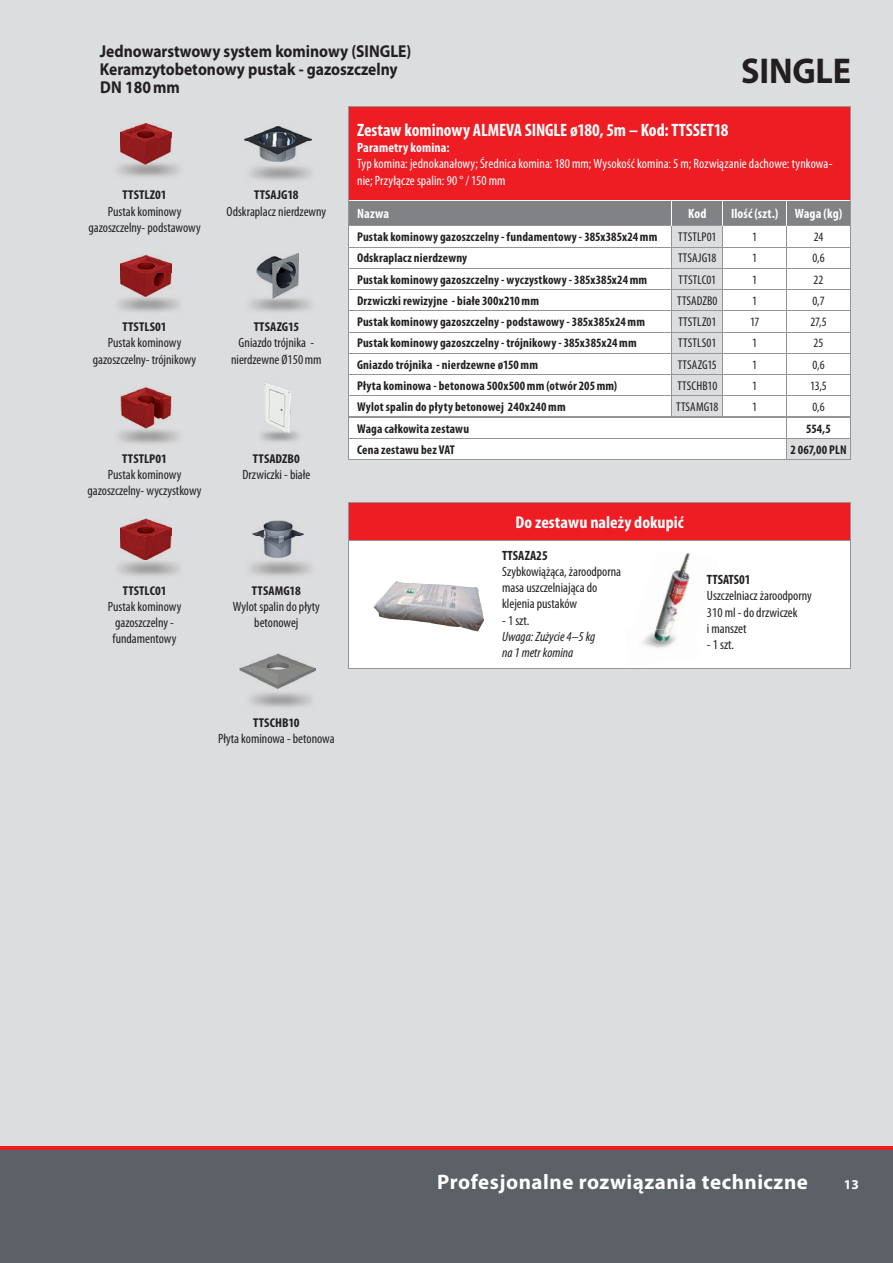
<style>
.page{position:relative;width:893px;height:1263px;background:#fff}
.page>*{position:absolute;margin:0;border:0;box-sizing:border-box;transform-origin:0 0}
.t1{font:700 36px "Myriad Pro";letter-spacing:-.005em;color:#231f20;scale:.95 1}
.t2{font:700 21px "Myriad Pro";letter-spacing:.025em;color:#fff}
.t3{font:700 condensed 18px "Myriad Pro";letter-spacing:-.005em;color:#fff}
.t4{font:700 17.25px/18px "Myriad Pro";color:#231f20;scale:.9 1}
.t5{font:700 condensed 17.1px "Myriad Pro";color:#fff;scale:1.05 1}
.t6{font:condensed 13.5px/16.2px "Myriad Pro";color:#231f20;text-align:center}
.t7{font:condensed 13.5px/16.2px "Myriad Pro";letter-spacing:.005em;color:#fff}
.t8{font:700 condensed 13.5px "Myriad Pro";letter-spacing:.01em;color:#fff}
.t9{font:italic condensed 13.5px/16.2px "Myriad Pro";color:#231f20}
.t10{font:700 condensed 13.5px "Myriad Pro";color:#231f20}
.t11{font:700 13.5px "Myriad Pro";color:#fff}
.t12{font:700 condensed 12.9px "Myriad Pro";letter-spacing:.005em;color:#231f20;scale:1.05 1}
.t13{font:700 condensed 12.75px "Myriad Pro";letter-spacing:.015em;color:#231f20}
.t14{font:condensed 12.75px "Myriad Pro";letter-spacing:.01em;color:#231f20}
</style>
<div class="page">
<div style="left:0;top:0;width:893px;height:1152px;background:#dcdddf"></div>
<div style="left:0;top:1148px;width:893px;height:115px;background:#5b6166"></div>
<hr style="left:0;top:1147px;width:893px;height:3px;background:#ee1d23">
<div style="left:348px;top:502px;width:503px;height:166px;background:#fff"></div>
<div style="left:349px;top:502px;width:502px;height:38px;background:#ee1d23"></div>
<hr style="left:348px;top:541px;width:1px;height:127px;background:#939598">
<hr style="left:850px;top:541px;width:1px;height:127px;background:#939598">
<hr style="left:348px;top:668px;width:503px;height:1px;background:#939598">
<hr style="left:348px;top:502px;width:503px;height:1px;background:#939598">
<hr style="left:348px;top:502px;width:1px;height:38px;background:#939598">
<hr style="left:850px;top:502px;width:1px;height:38px;background:#939598">
<hr style="left:348px;top:540px;width:503px;height:1px;background:#939598">
<img style="left:117px;top:163px;width:63px;height:14px">
<img style="left:120px;top:123px;width:52px;height:41px">
<img style="left:118px;top:296px;width:62px;height:16px">
<img style="left:120px;top:255px;width:52px;height:41px">
<img style="left:121px;top:387px;width:50px;height:41px">
<img style="left:120px;top:519px;width:52px;height:41px">
<img style="left:244px;top:126px;width:67px;height:36px">
<img style="left:256px;top:253px;width:43px;height:45px">
<img style="left:265px;top:383px;width:26px;height:50px">
<img style="left:252px;top:521px;width:51px;height:37px">
<img style="left:240px;top:654px;width:76px;height:35px">
<img style="left:668px;top:570px;width:8px;height:16px">
<img style="left:676px;top:553px;width:14px;height:42px">
<img style="left:655px;top:586px;width:21px;height:43px">
<img style="left:662px;top:595px;width:22px;height:34px">
<img style="left:638px;top:629px;width:22px;height:16px">
<img style="left:660px;top:629px;width:16px;height:21px">
<div style="left:349px;top:107px;width:501px;height:93px;background:#ee1d23"></div>
<hr style="left:348px;top:106px;width:324px;height:1px;background:#939598">
<hr style="left:348px;top:107px;width:1px;height:93px;background:#939598">
<hr style="left:672px;top:106px;width:179px;height:1px;background:#939598">
<hr style="left:850px;top:107px;width:1px;height:93px;background:#939598">
<svg style="left:348px;top:200px;width:503px;height:260px;background:#eaeaeb"></svg>
<img style="left:373px;top:581px;width:111px;height:50px">
<h3 class="t4" style="left:100px;top:44px;width:348px">Jednowarstwowy system kominowy (SINGLE)<br>Keramzytobetonowy pustak - gazoszczelny<br>DN 180 mm</h3>
<h1 class="t1" style="left:741px;top:57px;width:117px">SINGLE</h1>
<p class="t12" style="left:123px;top:190px;width:43px">TTSTLZ01</p>
<p class="t6" style="left:88px;top:204px;width:114px">Pustak kominowy gazoszczelny- podstawowy</p>
<p class="t12" style="left:254px;top:190px;width:44px">TTSAJG18</p>
<p class="t6" style="left:227px;top:204px;width:101px">Odskraplacz nierdzewny</p>
<p class="t12" style="left:123px;top:322px;width:43px">TTSTLS01</p>
<p class="t6" style="left:93px;top:336px;width:105px">Pustak kominowy gazoszczelny- trójnikowy</p>
<p class="t12" style="left:254px;top:322px;width:45px">TTSAZG15</p>
<p class="t6" style="left:231px;top:336px;width:92px">Gniazdo trójnika - nierdzewne Ø150 mm</p>
<p class="t12" style="left:122px;top:454px;width:44px">TTSTLP01</p>
<p class="t6" style="left:88px;top:468px;width:116px">Pustak kominowy gazoszczelny- wyczystkowy</p>
<p class="t12" style="left:253px;top:454px;width:46px">TTSADZB0</p>
<p class="t6" style="left:242px;top:468px;width:69px">Drzwiczki - białe</p>
<p class="t12" style="left:123px;top:586px;width:43px">TTSTLC01</p>
<p class="t6" style="left:108px;top:600px;width:75px">Pustak kominowy gazoszczelny - fundamentowy</p>
<p class="t12" style="left:252px;top:586px;width:48px">TTSAMG18</p>
<p class="t6" style="left:233px;top:600px;width:89px">Wylot spalin do płyty betonowej</p>
<h3 class="t3" style="left:357px;top:123px;width:373px">Zestaw kominowy ALMEVA SINGLE ø180, 5m – Kod: TTSSET18</h3>
<p class="t8" style="left:357px;top:142px;width:94px">Parametry komina:</p>
<p class="t7" style="left:357px;top:157px;width:477px">Typ komina: jednokanałowy; Średnica komina: 180 mm; Wysokość komina: 5 m; Rozwiązanie dachowe: tynkowa&shy;nie; Przyłącze spalin: 90 ° / 150 mm</p>
<p class="t8" style="left:357px;top:208px;width:34px">Nazwa</p>
<p class="t8" style="left:688px;top:208px;width:20px">Kod</p>
<p class="t8" style="left:731px;top:208px;width:113px">Ilość (szt.) Waga (kg)</p>
<p class="t13" style="left:357px;top:232px;width:302px">Pustak kominowy gazoszczelny - fundamentowy - 385x385x24 mm</p>
<p class="t14" style="left:678px;top:232px;width:40px">TTSTLP01</p>
<p class="t14" style="left:752px;top:232px;width:6px">1</p>
<p class="t14" style="left:814px;top:232px;width:11px">24</p>
<p class="t13" style="left:357px;top:253px;width:112px">Odskraplacz nierdzewny</p>
<p class="t14" style="left:678px;top:253px;width:40px">TTSAJG18</p>
<p class="t14" style="left:752px;top:253px;width:6px">1</p>
<p class="t14" style="left:812px;top:253px;width:14px">0,6</p>
<p class="t13" style="left:357px;top:275px;width:292px">Pustak kominowy gazoszczelny - wyczystkowy - 385x385x24 mm</p>
<p class="t14" style="left:678px;top:275px;width:39px">TTSTLC01</p>
<p class="t14" style="left:752px;top:275px;width:6px">1</p>
<p class="t14" style="left:813px;top:275px;width:11px">22</p>
<p class="t13" style="left:357px;top:296px;width:183px">Drzwiczki rewizyjne - białe 300x210 mm</p>
<p class="t14" style="left:677px;top:296px;width:42px">TTSADZB0</p>
<p class="t14" style="left:752px;top:296px;width:6px">1</p>
<p class="t14" style="left:812px;top:296px;width:14px">0,7</p>
<p class="t13" style="left:357px;top:317px;width:289px">Pustak kominowy gazoszczelny - podstawowy - 385x385x24 mm</p>
<p class="t14" style="left:678px;top:317px;width:39px">TTSTLZ01</p>
<p class="t14" style="left:750px;top:317px;width:11px">17</p>
<p class="t14" style="left:810px;top:317px;width:18px">27,5</p>
<p class="t13" style="left:357px;top:338px;width:281px">Pustak kominowy gazoszczelny - trójnikowy - 385x385x24 mm</p>
<p class="t14" style="left:678px;top:338px;width:40px">TTSTLS01</p>
<p class="t14" style="left:752px;top:338px;width:6px">1</p>
<p class="t14" style="left:813px;top:338px;width:11px">25</p>
<p class="t13" style="left:357px;top:360px;width:182px">Gniazdo trójnika - nierdzewne ø150 mm</p>
<p class="t14" style="left:678px;top:360px;width:41px">TTSAZG15</p>
<p class="t14" style="left:752px;top:360px;width:6px">1</p>
<p class="t14" style="left:812px;top:360px;width:14px">0,6</p>
<p class="t13" style="left:357px;top:381px;width:262px">Płyta kominowa - betonowa 500x500 mm (otwór 205 mm)</p>
<p class="t14" style="left:677px;top:381px;width:41px">TTSCHB10</p>
<p class="t14" style="left:752px;top:381px;width:6px">1</p>
<p class="t14" style="left:810px;top:381px;width:18px">13,5</p>
<p class="t13" style="left:357px;top:402px;width:210px">Wylot spalin do płyty betonowej 240x240 mm</p>
<p class="t14" style="left:676px;top:402px;width:44px">TTSAMG18</p>
<p class="t14" style="left:752px;top:402px;width:6px">1</p>
<p class="t14" style="left:812px;top:402px;width:14px">0,6</p>
<p class="t13" style="left:357px;top:424px;width:114px">Waga całkowita zestawu</p>
<p class="t13" style="left:806px;top:424px;width:26px">554,5</p>
<p class="t13" style="left:357px;top:445px;width:99px">Cena zestawu bez VAT</p>
<p class="t13" style="left:790px;top:445px;width:58px">2 067,00 PLN</p>
<h3 class="t5" style="left:516px;top:516px;width:162px">Do zestawu należy dokupić</h3>
<p class="t10" style="left:502px;top:550px;width:47px">TTSAZA25</p>
<p class="t6" style="left:502px;top:565px;width:121px;text-align:left">Szybkowiążąca, żaroodporna masa uszczelniająca do klejenia pustaków</p>
<p class="t6" style="left:502px;top:613px;width:29px">- 1 szt.</p>
<p class="t9" style="left:502px;top:629px;width:95px">Uwaga: Zużycie 4–5 kg na 1 metr komina</p>
<p class="t10" style="left:707px;top:575px;width:45px">TTSATS01</p>
<p class="t6" style="left:707px;top:589px;width:106px;text-align:left">Uszczelniacz żaroodporny<br>310 ml - do drzwiczek<br>i manszet</p>
<p class="t6" style="left:707px;top:638px;width:29px">- 1 szt.</p>
<p class="t12" style="left:253px;top:717px;width:46px">TTSCHB10</p>
<p class="t6" style="left:218px;top:732px;width:118px">Płyta kominowa - betonowa</p>
<h2 class="t2" style="left:437px;top:1174px;width:372px">Profesjonalne rozwiązania techniczne</h2>
<p class="t11" style="left:844px;top:1179px;width:16px">13</p>
</div>
